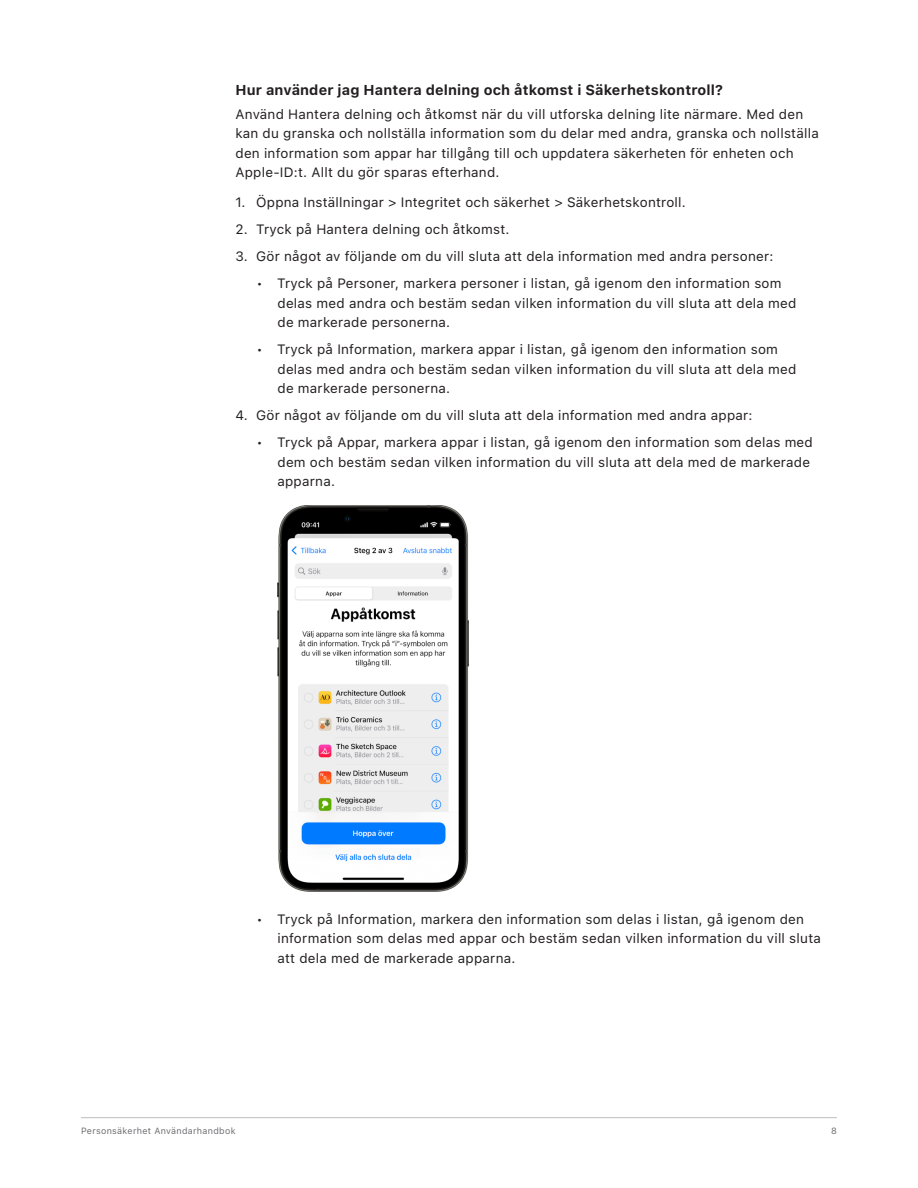
<style>
.page{position:relative;width:918px;height:1188px;background:#fff}
.page>*{position:absolute;margin:0;border:0;box-sizing:border-box;transform-origin:0 0}
.Task_Heading{font:700 14.25px "SF Pro Text";letter-spacing:.01em;color:#231f20}
.Body{font:13.5px/19.5px "SF Pro Text";letter-spacing:.015em;color:#231f20}
.t1{font:9px "SF Pro Text";letter-spacing:.035em;color:#6c6d70}
</style>
<div class="page">
<hr style="left:81px;top:1117px;width:756px;height:1px;background:#bcbdc0">
<img style="left:278px;top:506px;width:191px;height:386px">
<p class="Task_Heading" style="left:236px;top:81px;width:489px">Hur använder jag Hantera delning och åtkomst i Säkerhetskontroll?</p>
<p class="Body" style="left:236px;top:104px;width:585px">Använd Hantera delning och åtkomst när du vill utforska delning lite närmare. Med den kan du granska och nollställa information som du delar med andra, granska och nollställa den information som appar har tillgång till och uppdatera säkerheten för enheten och Apple-ID:t. Allt du gör sparas efterhand.</p>
<p class="Body" style="left:236px;top:193px;width:452px">1. Öppna Inställningar &gt; Integritet och säkerhet &gt; Säkerhetskontroll.</p>
<p class="Body" style="left:236px;top:220px;width:276px">2. Tryck på Hantera delning och åtkomst.</p>
<p class="Body" style="left:236px;top:247px;width:539px">3. Gör något av följande om du vill sluta att dela information med andra personer:</p>
<p class="Body" style="left:278px;top:274px;width:520px;text-indent:-21px">• Tryck på Personer, markera personer i listan, gå igenom den information som delas med andra och bestäm sedan vilken information du vill sluta att dela med de markerade personerna.</p>
<p class="Body" style="left:278px;top:340px;width:520px;text-indent:-21px">• Tryck på Information, markera appar i listan, gå igenom den information som delas med andra och bestäm sedan vilken information du vill sluta att dela med de markerade personerna.</p>
<p class="Body" style="left:236px;top:406px;width:519px">4. Gör något av följande om du vill sluta att dela information med andra appar:</p>
<p class="Body" style="left:278px;top:433px;width:537px;text-indent:-21px">• Tryck på Appar, markera appar i listan, gå igenom den information som delas med dem och bestäm sedan vilken information du vill sluta att dela med de markerade apparna.</p>
<p class="Body" style="left:278px;top:910px;width:545px;text-indent:-21px">• Tryck på Information, markera den information som delas i listan, gå igenom den information som delas med appar och bestäm sedan vilken information du vill sluta att dela med de markerade apparna.</p>
<p class="t1" style="left:81px;top:1125px;width:156px">Personsäkerhet Användarhandbok</p>
<p class="t1" style="left:831px;top:1125px;width:7px">8</p>
</div>
